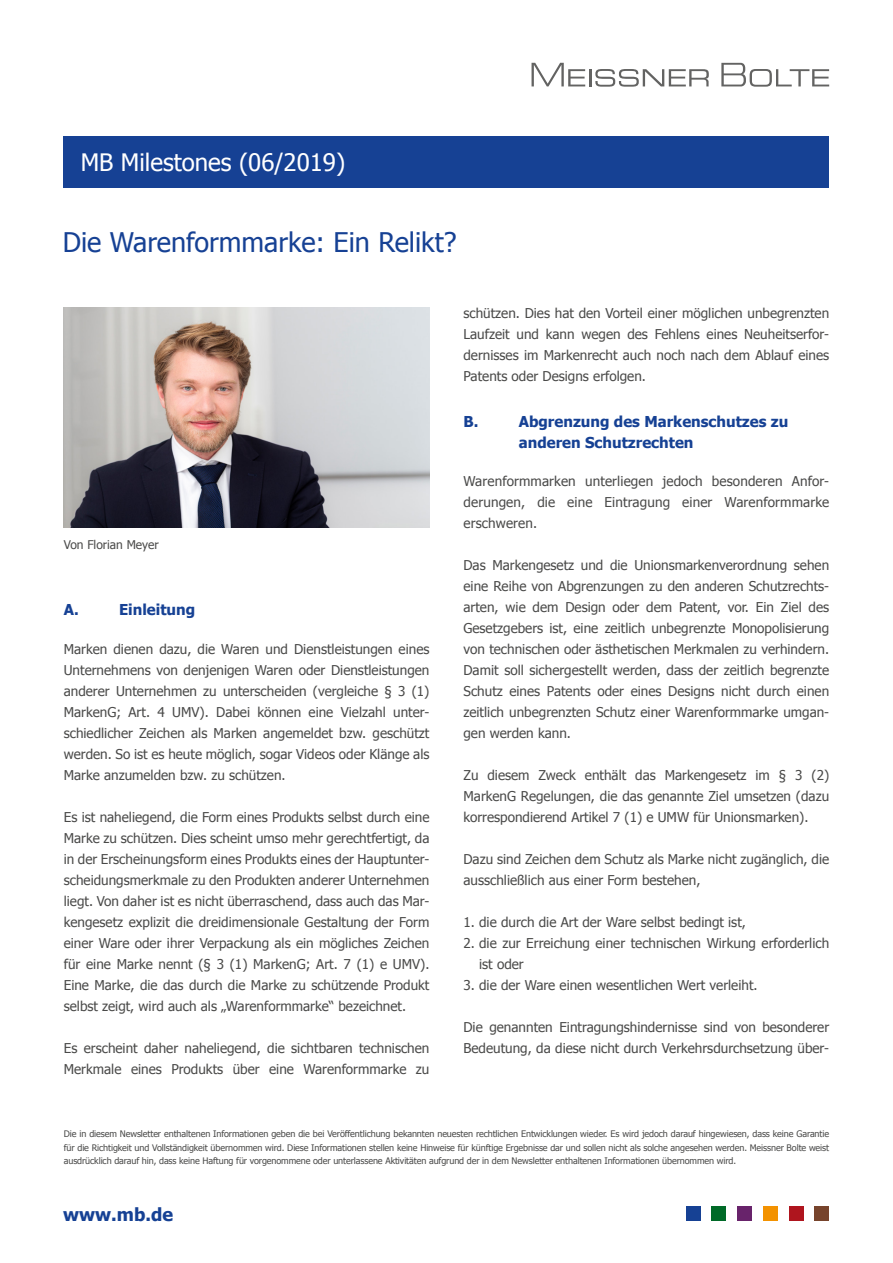
<style>
.page{position:relative;width:893px;height:1263px;background:#fff}
.page>*{position:absolute;margin:0;border:0;box-sizing:border-box;transform-origin:0 0}
.t1{font:27px "Tahoma";color:#164194}
.t2{font:24px "Tahoma";color:#fff}
.t3{font:700 18px "Tahoma";color:#164194}
.H2_blau_10_14_ohne_N{font:700 15px/21px "Tahoma";color:#164194}
.Fließtext_9_14_DE{font:13.5px/21px "Tahoma";color:#4a4a49;text-align:justify}
.BU_8_11{font:12px "Tahoma";color:#4a4a49}
.t4{font:9px/13.5px "Tahoma";letter-spacing:-.01em;color:#4a4a49;text-align:justify}
</style>
<div class="page">
<div style="left:686px;top:1205px;width:15px;height:15px;background:#164194"></div>
<div style="left:711px;top:1205px;width:15px;height:15px;background:#006a28"></div>
<div style="left:737px;top:1205px;width:15px;height:15px;background:#68236b"></div>
<div style="left:763px;top:1205px;width:15px;height:15px;background:#f39200"></div>
<div style="left:789px;top:1205px;width:14px;height:15px;background:#af151e"></div>
<div style="left:814px;top:1205px;width:15px;height:15px;background:#77442c"></div>
<svg style="left:531px;top:63px;width:178px;height:24px"></svg>
<svg style="left:721px;top:63px;width:108px;height:24px"></svg>
<div style="left:64px;top:136px;width:765px;height:51px;background:#164194"></div>
<img style="left:64px;top:307px;width:365px;height:221px">
<h2 class="t2" style="left:81px;top:146px;width:266px">MB Milestones (06/2019)</h2>
<h1 class="t1" style="left:63px;top:224px;width:395px">Die Warenformmarke: Ein Relikt?</h1>
<p class="BU_8_11" style="left:64px;top:536px;width:96px">Von Florian Meyer</p>
<p class="H2_blau_10_14_ohne_N" style="left:64px;top:598px;width:16px">A.</p>
<p class="H2_blau_10_14_ohne_N" style="left:119px;top:598px;width:78px">Einleitung</p>
<p class="Fließtext_9_14_DE" style="left:64px;top:638px;width:367px">Marken dienen dazu, die Waren und Dienstleistungen eines Unternehmens von denjenigen Waren oder Dienstleistungen anderer Unternehmen zu unterscheiden (vergleiche § 3 (1)<br>MarkenG; Art. 4 UMV). Dabei können eine Vielzahl unter&shy;schiedlicher Zeichen als Marken angemeldet bzw. geschützt werden. So ist es heute möglich, sogar Videos oder Klänge als Marke anzumelden bzw. zu schützen.</p>
<p class="Fließtext_9_14_DE" style="left:64px;top:806px;width:367px">Es ist naheliegend, die Form eines Produkts selbst durch eine Marke zu schützen. Dies scheint umso mehr gerechtfertigt, da in der Erscheinungsform eines Produkts eines der Hauptunter&shy;scheidungsmerkmale zu den Produkten anderer Unternehmen liegt. Von daher ist es nicht überraschend, dass auch das Mar&shy;kengesetz explizit die dreidimensionale Gestaltung der Form einer Ware oder ihrer Verpackung als ein mögliches Zeichen für eine Marke nennt (§ 3 (1) MarkenG; Art. 7 (1) e UMV).<br>Eine Marke, die das durch die Marke zu schützende Produkt selbst zeigt, wird auch als „Warenformmarke“ bezeichnet.</p>
<p class="Fließtext_9_14_DE" style="left:64px;top:1037px;width:367px">Es erscheint daher naheliegend, die sichtbaren technischen<br>Merkmale eines Produkts über eine Warenformmarke zu</p>
<p class="Fließtext_9_14_DE" style="left:463px;top:302px;width:367px">schützen. Dies hat den Vorteil einer möglichen unbegrenzten Laufzeit und kann wegen des Fehlens eines Neuheitserfor&shy;dernisses im Markenrecht auch noch nach dem Ablauf eines Patents oder Designs erfolgen.</p>
<p class="H2_blau_10_14_ohne_N" style="left:463px;top:410px;width:16px">B.</p>
<p class="H2_blau_10_14_ohne_N" style="left:519px;top:410px;width:271px">Abgrenzung des Markenschutzes zu anderen Schutzrechten</p>
<p class="Fließtext_9_14_DE" style="left:463px;top:470px;width:367px">Warenformmarken unterliegen jedoch besonderen Anfor&shy;derungen, die eine Eintragung einer Warenformmarke erschweren.</p>
<p class="Fließtext_9_14_DE" style="left:463px;top:554px;width:367px">Das Markengesetz und die Unionsmarkenverordnung sehen eine Reihe von Abgrenzungen zu den anderen Schutzrechts&shy;arten, wie dem Design oder dem Patent, vor. Ein Ziel des Gesetzgebers ist, eine zeitlich unbegrenzte Monopolisierung von technischen oder ästhetischen Merkmalen zu verhindern.<br>Damit soll sichergestellt werden, dass der zeitlich begrenzte Schutz eines Patents oder eines Designs nicht durch einen zeitlich unbegrenzten Schutz einer Warenformmarke umgan&shy;gen werden kann.</p>
<p class="Fließtext_9_14_DE" style="left:463px;top:764px;width:367px">Zu diesem Zweck enthält das Markengesetz im § 3 (2)<br>MarkenG Regelungen, die das genannte Ziel umsetzen (dazu korrespondierend Artikel 7 (1) e UMW für Unionsmarken).</p>
<p class="Fließtext_9_14_DE" style="left:463px;top:848px;width:367px">Dazu sind Zeichen dem Schutz als Marke nicht zugänglich, die ausschließlich aus einer Form bestehen,</p>
<p class="Fließtext_9_14_DE" style="left:463px;top:911px;width:284px">1. die durch die Art der Ware selbst bedingt ist,</p>
<p class="Fließtext_9_14_DE" style="left:479px;top:932px;width:352px;text-indent:-16px">2. die zur Erreichung einer technischen Wirkung erforderlich ist oder</p>
<p class="Fließtext_9_14_DE" style="left:463px;top:974px;width:296px">3. die der Ware einen wesentlichen Wert verleiht.</p>
<p class="Fließtext_9_14_DE" style="left:463px;top:1016px;width:367px">Die genannten Eintragungshindernisse sind von besonderer<br>Bedeutung, da diese nicht durch Verkehrsdurchsetzung über-</p>
<p class="t4" style="left:64px;top:1126px;width:767px">Die in diesem Newsletter enthaltenen Informationen geben die bei Veröffentlichung bekannten neuesten rechtlichen Entwicklungen wieder. Es wird jedoch darauf hingewiesen, dass keine Garantie für die Richtigkeit und Vollständigkeit übernommen wird. Diese Informationen stellen keine Hinweise für künftige Ergebnisse dar und sollen nicht als solche angesehen werden. Meissner Bolte weist ausdrücklich darauf hin, dass keine Haftung für vorgenommene oder unterlassene Aktivitäten aufgrund der in dem Newsletter enthaltenen Informationen übernommen wird.</p>
<h3 class="t3" style="left:63px;top:1202px;width:111px">www.mb.de</h3>
</div>
